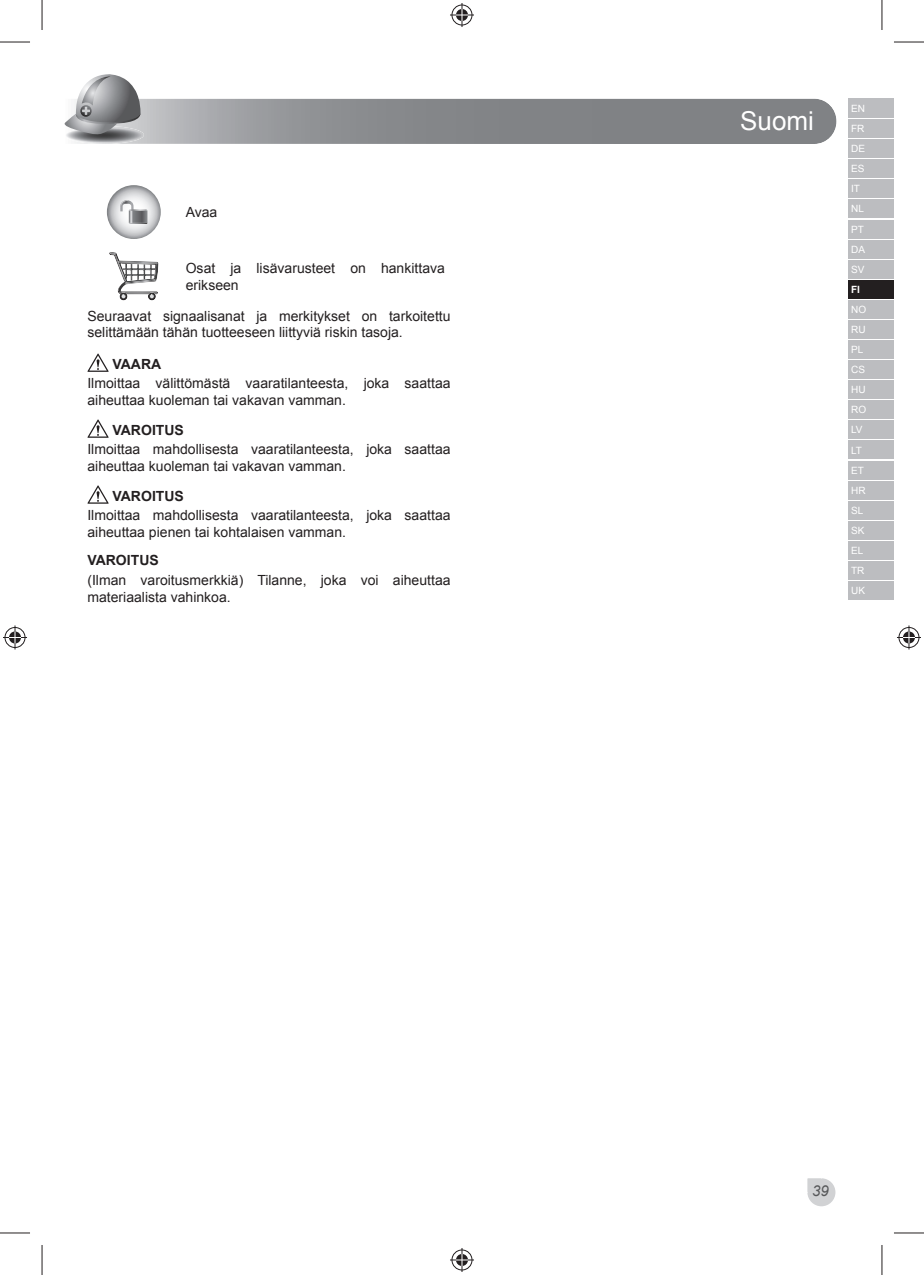
<style>
.page{position:relative;width:924px;height:1275px;background:#fff}
.page>*{position:absolute;margin:0;border:0;box-sizing:border-box;transform-origin:0 0}
.t1{font:26px "Arial";color:#fff}
.t2{font:italic 15px "Arial";color:#57585a}
.t3{font:14px/16.8px "Arial";color:#231f20}
.t4{font:700 14px "Arial";color:#231f20}
.t5{font:10px/20px "Arial";color:#fff}
.t6{font:700 10px "Arial";color:#fff}
</style>
<div class="page">
<svg style="left:106px;top:185px;width:55px;height:54px"></svg>
<svg style="left:109px;top:252px;width:49px;height:48px"></svg>
<svg style="left:87px;top:353px;width:21px;height:19px"></svg>
<svg style="left:87px;top:419px;width:21px;height:19px"></svg>
<svg style="left:87px;top:485px;width:21px;height:19px"></svg>
<img style="left:64px;top:126px;width:80px;height:18px;border-radius:50%">
<svg style="left:64px;top:74px;width:76px;height:62px"></svg>
<svg style="left:807px;top:1178px;width:29px;height:29px"></svg>
<div style="left:847px;top:581px;width:46px;height:19px;background:#bcbdc0"></div>
<div style="left:847px;top:99px;width:46px;height:19px;background:#bcbdc0"></div>
<div style="left:847px;top:119px;width:46px;height:19px;background:#bcbdc0"></div>
<div style="left:847px;top:139px;width:46px;height:19px;background:#bcbdc0"></div>
<div style="left:847px;top:159px;width:46px;height:19px;background:#bcbdc0"></div>
<div style="left:847px;top:179px;width:46px;height:19px;background:#bcbdc0"></div>
<div style="left:847px;top:199px;width:46px;height:19px;background:#bcbdc0"></div>
<div style="left:847px;top:220px;width:46px;height:18px;background:#bcbdc0"></div>
<div style="left:847px;top:240px;width:46px;height:18px;background:#bcbdc0"></div>
<div style="left:847px;top:260px;width:46px;height:18px;background:#bcbdc0"></div>
<div style="left:847px;top:280px;width:46px;height:18px;background:#231f20"></div>
<div style="left:847px;top:300px;width:46px;height:19px;background:#bcbdc0"></div>
<div style="left:847px;top:320px;width:46px;height:19px;background:#bcbdc0"></div>
<div style="left:847px;top:340px;width:46px;height:19px;background:#bcbdc0"></div>
<div style="left:847px;top:360px;width:46px;height:19px;background:#bcbdc0"></div>
<div style="left:847px;top:380px;width:46px;height:19px;background:#bcbdc0"></div>
<div style="left:847px;top:400px;width:46px;height:19px;background:#bcbdc0"></div>
<div style="left:847px;top:420px;width:46px;height:19px;background:#bcbdc0"></div>
<div style="left:847px;top:440px;width:46px;height:19px;background:#bcbdc0"></div>
<div style="left:847px;top:460px;width:46px;height:19px;background:#bcbdc0"></div>
<div style="left:847px;top:481px;width:46px;height:18px;background:#bcbdc0"></div>
<div style="left:847px;top:501px;width:46px;height:18px;background:#bcbdc0"></div>
<div style="left:847px;top:521px;width:46px;height:18px;background:#bcbdc0"></div>
<div style="left:847px;top:541px;width:46px;height:18px;background:#bcbdc0"></div>
<div style="left:847px;top:561px;width:46px;height:18px;background:#bcbdc0"></div>
<hr style="left:0;top:42px;width:30px;height:1px;background:#231f20">
<hr style="left:893px;top:42px;width:30px;height:1px;background:#231f20">
<hr style="left:0;top:1232px;width:30px;height:1px;background:#231f20">
<hr style="left:893px;top:1232px;width:30px;height:1px;background:#231f20">
<hr style="left:42px;top:0;width:1px;height:30px;background:#231f20">
<hr style="left:42px;top:1245px;width:1px;height:30px;background:#231f20">
<hr style="left:881px;top:0;width:1px;height:30px;background:#231f20">
<hr style="left:881px;top:1245px;width:1px;height:30px;background:#231f20">
<svg style="left:450px;top:3px;width:24px;height:24px"></svg>
<svg style="left:450px;top:1248px;width:24px;height:24px"></svg>
<svg style="left:3px;top:625px;width:24px;height:24px"></svg>
<svg style="left:897px;top:625px;width:23px;height:24px"></svg>
<p class="t3" style="left:186px;top:204px;width:33px">Avaa</p>
<p class="t3" style="left:186px;top:260px;width:260px">Osat ja lisävarusteet on hankittava erikseen</p>
<p class="t3" style="left:87px;top:308px;width:364px;line-height:16px">Seuraavat signaalisanat ja merkitykset on tarkoitettu selittämään tähän tuotteeseen liittyviä riskin tasoja.</p>
<p class="t4" style="left:112px;top:356px;width:50px">VAARA</p>
<p class="t3" style="left:87px;top:375px;width:364px">Ilmoittaa välittömästä vaaratilanteesta, joka saattaa aiheuttaa kuoleman tai vakavan vamman.</p>
<p class="t4" style="left:112px;top:422px;width:73px">VAROITUS</p>
<p class="t3" style="left:87px;top:441px;width:364px">Ilmoittaa mahdollisesta vaaratilanteesta, joka saattaa aiheuttaa kuoleman tai vakavan vamman.</p>
<p class="t4" style="left:112px;top:488px;width:73px">VAROITUS</p>
<p class="t3" style="left:87px;top:507px;width:364px">Ilmoittaa mahdollisesta vaaratilanteesta, joka saattaa aiheuttaa pienen tai kohtalaisen vamman.</p>
<p class="t4" style="left:87px;top:552px;width:73px">VAROITUS</p>
<p class="t3" style="left:87px;top:571px;width:364px">(Ilman varoitusmerkkiä) Tilanne, joka voi aiheuttaa materiaalista vahinkoa.</p>
<h1 class="t1" style="left:739px;top:107px;width:75px">Suomi</h1>
<p class="t5" style="left:850px;top:99px;width:15px">EN<br>FR<br>DE<br>ES<br>IT<br>NL<br>PT<br>DA<br>SV</p>
<p class="t6" style="left:850px;top:284px;width:10px">FI</p>
<p class="t5" style="left:850px;top:299px;width:16px">NO<br>RU<br>PL<br>CS<br>HU<br>RO<br>LV<br>LT<br>ET<br>HR<br>SL<br>SK<br>EL<br>TR<br>UK</p>
<p class="t2" style="left:811px;top:1182px;width:18px">39</p>
</div>
